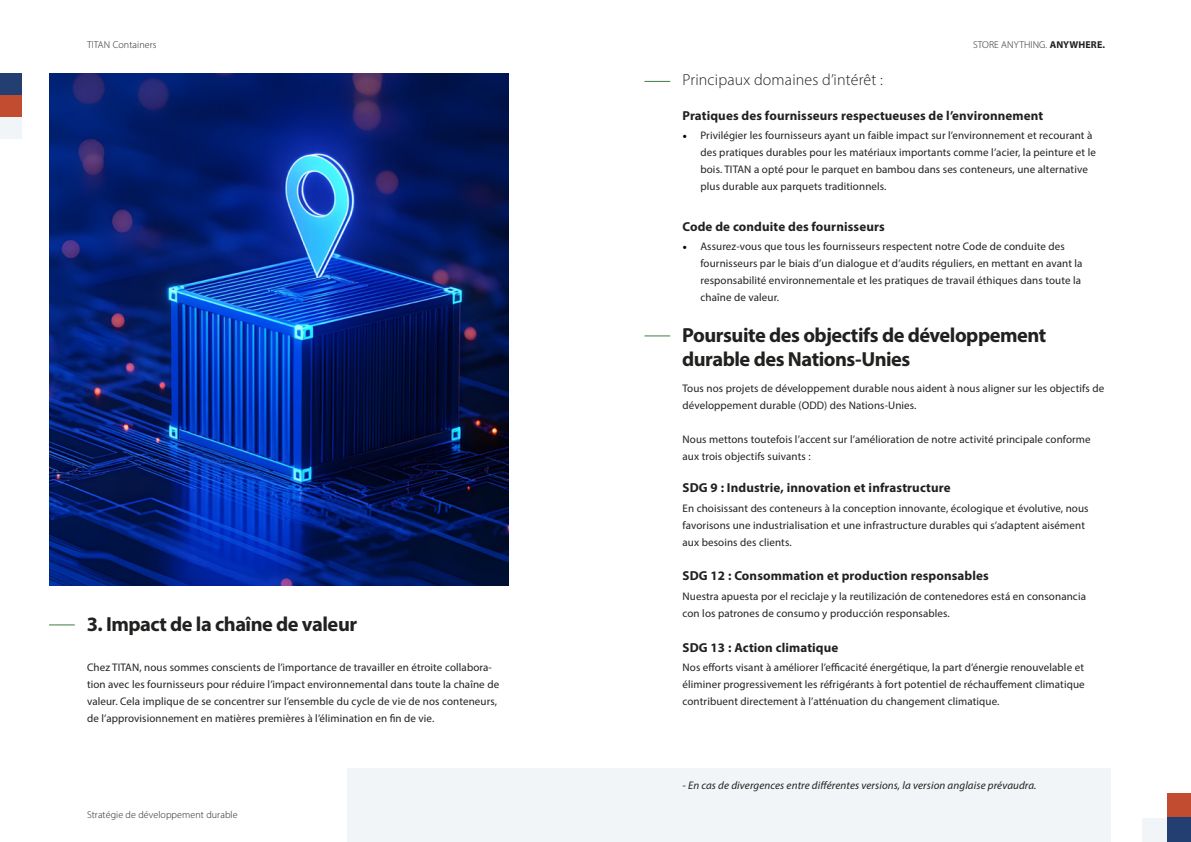
<style>
.page{position:relative;width:1191px;height:842px;background:#fff}
.page>*{position:absolute;margin:0;border:0;box-sizing:border-box;transform-origin:0 0}
.t1{font:700 20.4px/24px "Myriad Pro";letter-spacing:-.025em;color:#21211f}
.t2{font:300 16px "Myriad Pro";letter-spacing:.01em;color:#21211f}
.t3{font:700 13px "Myriad Pro";letter-spacing:.01em;color:#21211f}
.t4{font:11px/17px "Myriad Pro";letter-spacing:.01em;color:#21211f}
.t5{font:italic 11px "Myriad Pro";letter-spacing:.01em;color:#21211f}
.t6{font:300 10px "Myriad Pro";letter-spacing:.01em;color:#21211f}
.t7{font:300 10px "Myriad Pro";letter-spacing:.01em;color:#21201e}
.s1{font-weight:700}
.s2{font-family:"Minion Pro";font-size:12px;color:#000}
</style>
<div class="page">
<div style="left:1166px;top:793px;width:25px;height:24px;background:#c14c30"></div>
<div style="left:1166px;top:817px;width:25px;height:25px;background:#233f72"></div>
<div style="left:1141px;top:817px;width:25px;height:25px;background:#f2f5f8"></div>
<div style="left:0;top:73px;width:22px;height:22px;background:#233f72"></div>
<div style="left:0;top:95px;width:22px;height:22px;background:#c14c30"></div>
<div style="left:0;top:117px;width:22px;height:22px;background:#f2f5f8"></div>
<svg style="left:644px;top:81px;width:26px;height:1px"></svg>
<img style="left:49px;top:73px;width:460px;height:513px">
<svg style="left:49px;top:624px;width:26px;height:1px"></svg>
<svg style="left:644px;top:335px;width:26px;height:1px"></svg>
<div style="left:347px;top:769px;width:763px;height:73px;background:#f2f5f8"></div>
<p class="t6" style="left:87px;top:38px;width:71px">TITAN Containers</p>
<p class="t6" style="left:973px;top:38px;width:133px">STORE ANYTHING. <span class="s1">ANYWHERE.</span></p>
<h2 class="t2" style="left:682px;top:70px;width:202px">Principaux domaines d’intérêt :</h2>
<p class="t3" style="left:682px;top:107px;width:362px">Pratiques des fournisseurs respectueuses de l’environnement</p>
<p class="t4" style="left:700px;top:127px;width:397px;text-indent:-18px"><span class="s2">•</span> Privilégier les fournisseurs ayant un faible impact sur l’environnement et recourant à des pratiques durables pour les matériaux importants comme l’acier, la peinture et le bois. TITAN a opté pour le parquet en bambou dans ses conteneurs, une alternative plus durable aux parquets traditionnels.</p>
<p class="t3" style="left:682px;top:218px;width:204px">Code de conduite des fournisseurs</p>
<p class="t4" style="left:700px;top:238px;width:383px;text-indent:-18px"><span class="s2">•</span> Assurez-vous que tous les fournisseurs respectent notre Code de conduite des fournisseurs par le biais d’un dialogue et d’audits réguliers, en mettant en avant la responsabilité environnementale et les pratiques de travail éthiques dans toute la chaîne de valeur.</p>
<h1 class="t1" style="left:682px;top:322px;width:366px">Poursuite des objectifs de développement durable des Nations-Unies</h1>
<p class="t4" style="left:682px;top:379px;width:423px">Tous nos projets de développement durable nous aident à nous aligner sur les objectifs de développement durable (ODD) des Nations-Unies.</p>
<p class="t4" style="left:682px;top:430px;width:410px">Nous mettons toutefois l’accent sur l’amélioration de notre activité principale conforme aux trois objectifs suivants :</p>
<p class="t3" style="left:682px;top:480px;width:270px">SDG 9 : Industrie, innovation et infrastructure</p>
<p class="t4" style="left:682px;top:499px;width:407px">En choisissant des conteneurs à la conception innovante, écologique et évolutive, nous favorisons une industrialisation et une infrastructure durables qui s’adaptent aisément aux besoins des clients.</p>
<h1 class="t1" style="left:87px;top:611px;width:272px">3. Impact de la chaîne de valeur</h1>
<p class="t4" style="left:87px;top:658px;width:413px">Chez TITAN, nous sommes conscients de l’importance de travailler en étroite collabora&shy;tion avec les fournisseurs pour réduire l’impact environnemental dans toute la chaîne de valeur. Cela implique de se concentrer sur l’ensemble du cycle de vie de nos conteneurs, de l’approvisionnement en matières premières à l’élimination en fin de vie.</p>
<p class="t7" style="left:87px;top:809px;width:152px">Stratégie de développement durable</p>
<p class="t3" style="left:682px;top:568px;width:308px">SDG 12 : Consommation et production responsables</p>
<p class="t4" style="left:682px;top:587px;width:405px">Nuestra apuesta por el reciclaje y la reutilización de contenedores está en consonancia con los patrones de consumo y producción responsables.</p>
<p class="t3" style="left:682px;top:639px;width:157px">SDG 13 : Action climatique</p>
<p class="t4" style="left:682px;top:658px;width:404px;text-align:justify">Nos efforts visant à améliorer l’efficacité énergétique, la part d’énergie renouvelable et éliminer progressivement les réfrigérants à fort potentiel de réchauffement climatique contribuent directement à l’atténuation du changement climatique.</p>
<p class="t5" style="left:682px;top:778px;width:355px">- En cas de divergences entre différentes versions, la version anglaise prévaudra.</p>
</div>
